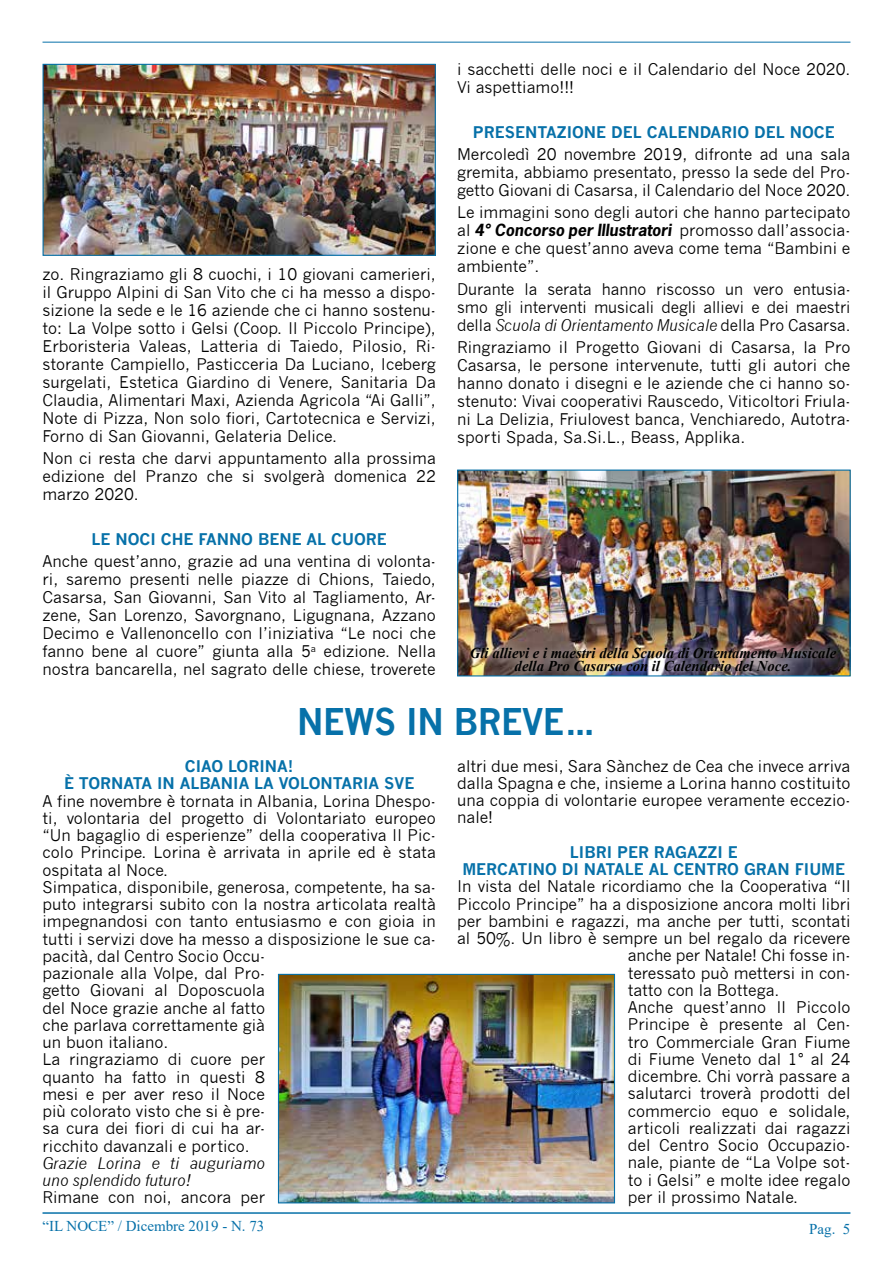
<style>
.page{position:relative;width:893px;height:1263px;background:#fff}
.page>*{position:absolute;margin:0;border:0;box-sizing:border-box;transform-origin:0 0}
.t1{font:700 36px "News Gothic";letter-spacing:-.01em;color:#0771a9;scale:.94 1}
.t2{font:15.75px/18px "News Gothic";color:#000;text-align:justify}
.t3{font:700 15.75px/17.2px "News Gothic";color:#0771a9;text-align:center}
.t4{font:italic 700 15.75px "News Gothic Std";color:#000}
.t5{font:italic 15.75px/17.2px "News Gothic";color:#000}
.t6{font:italic 700 15px/13.5px "Times New Roman";color:#000;text-align:center}
.t7{font:15px "Times New Roman";color:#0771a9}
.s1{font-family:"News Gothic";font-weight:400;font-style:normal}
.s2{font-style:italic}
</style>
<div class="page">
<hr style="left:43px;top:42px;width:807px;height:1px;background:#0771a9">
<hr style="left:43px;top:1212px;width:807px;height:2px;background:#0771a9">
<img style="left:280px;top:976px;width:333px;height:225px">
<div style="left:278px;top:974px;width:337px;height:229px;border:1px solid #0771a9"></div>
<img style="left:459px;top:471px;width:390px;height:203px">
<img style="left:45px;top:66px;width:389px;height:188px">
<div style="left:43px;top:64px;width:393px;height:192px;border:1px solid #0771a9"></div>
<div style="left:462px;top:638px;width:383px;height:42px;background:#fff;opacity:.75"></div>
<p class="t2" style="left:43px;top:265px;width:395px">zo. Ringraziamo gli 8 cuochi, i 10 giovani camerieri, il Gruppo Alpini di San Vito che ci ha messo a dispo&shy;sizione la sede e le 16 aziende che ci hanno sostenu&shy;to: La Volpe sotto i Gelsi (Coop. Il Piccolo Principe), Erboristeria Valeas, Latteria di Taiedo, Pilosio, Ri&shy;storante Campiello, Pasticceria Da Luciano, Iceberg surgelati, Estetica Giardino di Venere, Sanitaria Da Claudia, Alimentari Maxi, Azienda Agricola “Ai Galli”, Note di Pizza, Non solo fiori, Cartotecnica e Servizi, Forno di San Giovanni, Gelateria Delice.</p>
<p class="t2" style="left:43px;top:450px;width:395px">Non ci resta che darvi appuntamento alla prossima edizione del Pranzo che si svolgerà domenica 22 marzo 2020.</p>
<p class="t3" style="left:92px;top:530px;width:297px">LE NOCI CHE FANNO BENE AL CUORE</p>
<p class="t2" style="left:43px;top:552px;width:395px">Anche quest’anno, grazie ad una ventina di volonta&shy;ri, saremo presenti nelle piazze di Chions, Taiedo, Casarsa, San Giovanni, San Vito al Tagliamento, Ar&shy;zene, San Lorenzo, Savorgnano, Ligugnana, Azzano Decimo e Vallenoncello con l’iniziativa “Le noci che fanno bene al cuore” giunta alla 5<sup>a</sup> edizione. Nella nostra bancarella, nel sagrato delle chiese, troverete</p>
<p class="t2" style="left:457px;top:61px;width:395px">i sacchetti delle noci e il Calendario del Noce 2020.<br>Vi aspettiamo!!!</p>
<p class="t3" style="left:473px;top:123px;width:363px">PRESENTAZIONE DEL CALENDARIO DEL NOCE</p>
<p class="t2" style="left:457px;top:146px;width:395px">Mercoledì 20 novembre 2019, difronte ad una sala gremita, abbiamo presentato, presso la sede del Pro&shy;getto Giovani di Casarsa, il Calendario del Noce 2020.</p>
<p class="t2" style="left:457px;top:204px;width:395px">Le immagini sono degli autori che hanno partecipato</p>
<p class="t4" style="left:457px;top:220px;width:395px"><span class="s1">al</span> 4° Concorso per Illustratori <span class="s1">promosso dall’associa-</span></p>
<p class="t2" style="left:457px;top:240px;width:395px">zione e che quest’anno aveva come tema “Bambini e ambiente”.</p>
<p class="t2" style="left:457px;top:280px;width:395px">Durante la serata hanno riscosso un vero entusia&shy;smo gli interventi musicali degli allievi e dei maestri della <span class="s2">Scuola di Orientamento Musicale</span> della Pro Casarsa.</p>
<p class="t2" style="left:457px;top:338px;width:395px">Ringraziamo il Progetto Giovani di Casarsa, la Pro Casarsa, le persone intervenute, tutti gli autori che hanno donato i disegni e le aziende che ci hanno so&shy;stenuto: Vivai cooperativi Rauscedo, Viticoltori Friula&shy;ni La Delizia, Friulovest banca, Venchiaredo, Autotra&shy;sporti Spada, Sa.Si.L., Beass, Applika.</p>
<p class="t6" style="left:470px;top:645px;width:368px">Gli allievi e i maestri della Scuola di Orientamento Musicale della Pro Casarsa con il Calendario del Noce.</p>
<h1 class="t1" style="left:297px;top:700px;width:319px">NEWS IN BREVE…</h1>
<p class="t3" style="left:64px;top:757px;width:352px">CIAO LORINA!<br>È TORNATA IN ALBANIA LA VOLONTARIA SVE</p>
<p class="t2" style="left:43px;top:792px;width:395px;line-height:17.2px;text-align:left">A fine novembre è tornata in Albania, Lorina Dhespo&shy;ti, volontaria del progetto di Volontariato europeo “Un bagaglio di esperienze” della cooperativa Il Pic&shy;colo Principe. Lorina è arrivata in aprile ed è stata ospitata al Noce.<br>Simpatica, disponibile, generosa, competente, ha sa&shy;puto integrarsi subito con la nostra articolata realtà impegnandosi con tanto entusiasmo e con gioia in tutti i servizi dove ha messo a disposizione le sue ca&shy;pacità, dal Centro Socio Occu-<br>pazionale alla Volpe, dal Pro-<br>getto Giovani al Doposcuola<br>del Noce grazie anche al fatto<br>che parlava correttamente già<br>un buon italiano.<br>La ringraziamo di cuore per<br>quanto ha fatto in questi 8<br>mesi e per aver reso il Noce<br>più colorato visto che si è pre-<br>sa cura dei fiori di cui ha ar-<br>ricchito davanzali e portico.</p>
<p class="t5" style="left:43px;top:1154px;width:224px">Grazie Lorina e ti auguriamo uno splendido futuro!</p>
<p class="t2" style="left:43px;top:1188px;width:224px">Rimane con noi, ancora per</p>
<p class="t2" style="left:457px;top:757px;width:395px;line-height:17.2px">altri due mesi, Sara Sànchez de Cea che invece arriva dalla Spagna e che, insieme a Lorina hanno costituito una coppia di volontarie europee veramente eccezio&shy;nale!</p>
<p class="t3" style="left:462px;top:843px;width:384px">LIBRI PER RAGAZZI E<br>MERCATINO DI NATALE AL CENTRO GRAN FIUME</p>
<p class="t2" style="left:457px;top:878px;width:395px">In vista del Natale ricordiamo che la Cooperativa “Il</p>
<p class="t2" style="left:457px;top:895px;width:395px">Piccolo Principe” ha a disposizione ancora molti libri</p>
<p class="t2" style="left:457px;top:912px;width:395px">per bambini e ragazzi, ma anche per tutti, scontati</p>
<p class="t2" style="left:457px;top:929px;width:395px">al 50%. Un libro è sempre un bel regalo da ricevere</p>
<p class="t2" style="left:628px;top:947px;width:224px">anche per Natale! Chi fosse in-</p>
<p class="t2" style="left:628px;top:964px;width:224px">teressato può mettersi in con-</p>
<p class="t2" style="left:628px;top:981px;width:153px">tatto con la Bottega.</p>
<p class="t2" style="left:628px;top:998px;width:224px">Anche quest’anno Il Piccolo</p>
<p class="t2" style="left:628px;top:1016px;width:224px">Principe è presente al Cen-</p>
<p class="t2" style="left:628px;top:1033px;width:224px">tro Commerciale Gran Fiume</p>
<p class="t2" style="left:628px;top:1050px;width:224px">di Fiume Veneto dal 1° al 24</p>
<p class="t2" style="left:628px;top:1067px;width:224px">dicembre. Chi vorrà passare a</p>
<p class="t2" style="left:628px;top:1085px;width:224px">salutarci troverà prodotti del</p>
<p class="t2" style="left:628px;top:1102px;width:224px">commercio equo e solidale,</p>
<p class="t2" style="left:628px;top:1119px;width:224px">articoli realizzati dai ragazzi</p>
<p class="t2" style="left:628px;top:1136px;width:224px">del Centro Socio Occupazio-</p>
<p class="t2" style="left:628px;top:1154px;width:224px">nale, piante de “La Volpe sot-</p>
<p class="t2" style="left:628px;top:1171px;width:224px">to i Gelsi” e molte idee regalo</p>
<p class="t2" style="left:628px;top:1188px;width:172px">per il prossimo Natale.</p>
<p class="t7" style="left:43px;top:1215px;width:223px">“IL NOCE” / Dicembre 2019 - N. 73</p>
<p class="t7" style="left:809px;top:1218px;width:43px">Pag. 5</p>
</div>
